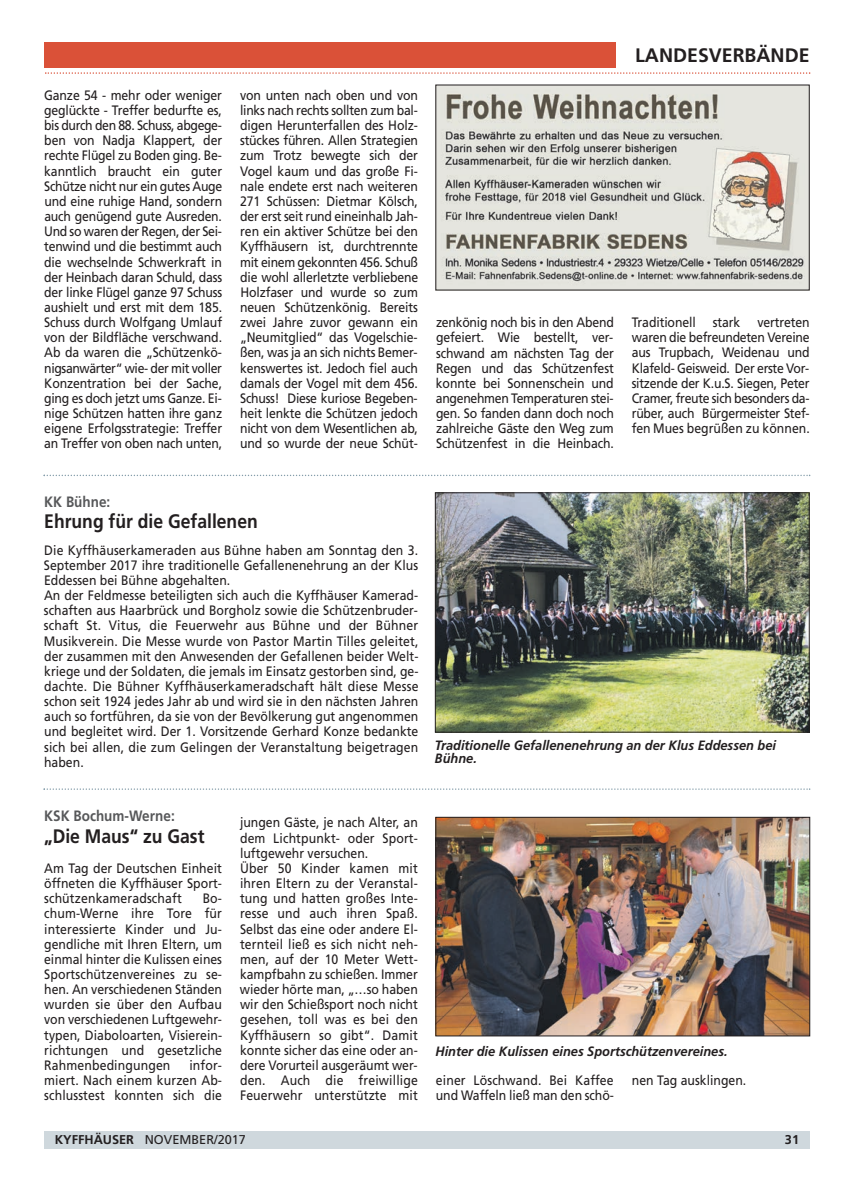
<style>
.page{position:relative;width:853px;height:1192px;background:#fff}
.page>*{position:absolute;margin:0;border:0;box-sizing:border-box;transform-origin:0 0}
.t1{font:700 19.5px "Frutiger LT Std";color:#231f20;scale:.9 1}
.t2{font:700 19.5px "Frutiger LT Std";color:#231f20}
.t3{font:700 15px "Frutiger LT Std";color:#57585a;scale:.9 1}
.t4{font:13.65px/15.1px "Frutiger LT Std";color:#231f20;text-align:justify;scale:.9 1}
.t5{font:italic 700 13.5px/13.5px "Frutiger LT Std";color:#231f20;scale:.95 1}
.t6{font:12.75px "Frutiger LT Std";color:#231f20}
.t7{font:700 12.75px "Frutiger LT Std";color:#231f20}
.s1{font-weight:700}
</style>
<div class="page">
<div style="left:44px;top:1131px;width:766px;height:17px;background:#cfd8dd"></div>
<div style="left:44px;top:42px;width:572px;height:26px;background:#da5138"></div>
<svg style="left:45px;top:72px;width:765px;height:2px"></svg>
<svg style="left:44px;top:788px;width:766px;height:1px"></svg>
<img style="left:437px;top:818px;width:371px;height:216px">
<div style="left:435px;top:816px;width:375px;height:220px;border:1px solid #231f20"></div>
<img style="left:437px;top:494px;width:371px;height:236px">
<div style="left:435px;top:492px;width:375px;height:240px;border:1px solid #231f20"></div>
<svg style="left:44px;top:474px;width:766px;height:2px"></svg>
<img style="left:437px;top:87px;width:371px;height:201px">
<p class="t4" style="left:44px;top:88px;width:199px">Ganze 54 - mehr oder weniger geglückte - Treffer bedurfte es, bis durch den 88. Schuss, abgege&shy;ben von Nadja Klappert, der rechte Flügel zu Boden ging. Be&shy;kanntlich braucht ein guter Schütze nicht nur ein gutes Auge und eine ruhige Hand, sondern auch genügend gute Ausreden.<br>Und so waren der Regen, der Sei&shy;tenwind und die bestimmt auch die wechselnde Schwerkraft in der Heinbach daran Schuld, dass der linke Flügel ganze 97 Schuss aushielt und erst mit dem 185.<br>Schuss durch Wolfgang Umlauf von der Bildfläche verschwand.<br>Ab da waren die „Schützenkö&shy;nigsanwärter“ wie- der mit voller Konzentration bei der Sache, ging es doch jetzt ums Ganze. Ei&shy;nige Schützen hatten ihre ganz eigene Erfolgsstrategie: Treffer an Treffer von oben nach unten,</p>
<p class="t4" style="left:240px;top:88px;width:199px">von unten nach oben und von links nach rechts sollten zum bal&shy;digen Herunterfallen des Holz&shy;stückes führen. Allen Strategien zum Trotz bewegte sich der Vogel kaum und das große Fi&shy;nale endete erst nach weiteren 271 Schüssen: Dietmar Kölsch, der erst seit rund eineinhalb Jah&shy;ren ein aktiver Schütze bei den Kyffhäusern ist, durchtrennte mit einem gekonnten 456. Schuß die wohl allerletzte verbliebene Holzfaser und wurde so zum neuen Schützenkönig. Bereits zwei Jahre zuvor gewann ein „Neumitglied“ das Vogelschie&shy;ßen, was ja an sich nichts Bemer&shy;kenswertes ist. Jedoch fiel auch damals der Vogel mit dem 456.<br>Schuss! Diese kuriose Begeben&shy;heit lenkte die Schützen jedoch nicht von dem Wesentlichen ab, und so wurde der neue Schüt-</p>
<h1 class="t2" style="left:635px;top:47px;width:176px">LANDESVERBÄNDE</h1>
<p class="t4" style="left:436px;top:316px;width:199px">zenkönig noch bis in den Abend gefeiert. Wie bestellt, ver&shy;schwand am nächsten Tag der Regen und das Schützenfest konnte bei Sonnenschein und angenehmen Temperaturen stei&shy;gen. So fanden dann doch noch zahlreiche Gäste den Weg zum Schützenfest in die Heinbach.</p>
<p class="t4" style="left:632px;top:316px;width:199px">Traditionell stark vertreten waren die befreundeten Vereine aus Trupbach, Weidenau und Klafeld- Geisweid. Der erste Vor&shy;sitzende der K.u.S. Siegen, Peter Cramer, freute sich besonders da&shy;rüber, auch Bürgermeister Stef&shy;fen Mues begrüßen zu können.</p>
<p class="t3" style="left:44px;top:496px;width:75px">KK Bühne:</p>
<h1 class="t1" style="left:44px;top:513px;width:239px">Ehrung für die Gefallenen</h1>
<p class="t4" style="left:44px;top:543px;width:418px;text-align:left">Die Kyffhäuserkameraden aus Bühne haben am Sonntag den 3.<br>September 2017 ihre traditionelle Gefallenenehrung an der Klus Eddessen bei Bühne abgehalten.<br>An der Feldmesse beteiligten sich auch die Kyffhäuser Kamerad&shy;schaften aus Haarbrück und Borgholz sowie die Schützenbruder&shy;schaft St. Vitus, die Feuerwehr aus Bühne und der Bühner Musikverein. Die Messe wurde von Pastor Martin Tilles geleitet, der zusammen mit den Anwesenden der Gefallenen beider Welt&shy;kriege und der Soldaten, die jemals im Einsatz gestorben sind, ge&shy;dachte. Die Bühner Kyffhäuserkameradschaft hält diese Messe schon seit 1924 jedes Jahr ab und wird sie in den nächsten Jahren auch so fortführen, da sie von der Bevölkerung gut angenommen und begleitet wird. Der 1. Vorsitzende Gerhard Konze bedankte sich bei allen, die zum Gelingen der Veranstaltung beigetragen haben.</p>
<p class="t5" style="left:435px;top:739px;width:361px">Traditionelle Gefallenenehrung an der Klus Eddessen bei<br>Bühne.</p>
<p class="t3" style="left:44px;top:810px;width:147px">KSK Bochum-Werne:</p>
<h1 class="t1" style="left:44px;top:827px;width:180px">„Die Maus“ zu Gast</h1>
<p class="t4" style="left:44px;top:861px;width:199px">Am Tag der Deutschen Einheit öffneten die Kyffhäuser Sport&shy;schützenkameradschaft</p>
<p class="t4" style="left:44px;top:891px;width:199px;text-indent:159px">Bo&shy;chum-Werne ihre Tore für interessierte Kinder und Ju&shy;gendliche mit Ihren Eltern, um einmal hinter die Kulissen eines Sportschützenvereines zu se&shy;hen. An verschiedenen Ständen wurden sie über den Aufbau von verschiedenen Luftgewehr&shy;typen, Diaboloarten, Visierein&shy;richtungen und gesetzliche Rahmenbedingungen</p>
<p class="t4" style="left:44px;top:1058px;width:199px;text-indent:145px">infor&shy;miert. Nach einem kurzen Ab&shy;schlusstest konnten sich die</p>
<p class="t4" style="left:240px;top:816px;width:199px;text-align:left">jungen Gäste, je nach Alter, an dem Lichtpunkt- oder Sport&shy;luftgewehr versuchen.<br>Über 50 Kinder kamen mit ihren Eltern zu der Veranstal&shy;tung und hatten großes Inte&shy;resse und auch ihren Spaß.<br>Selbst das eine oder andere El&shy;ternteil ließ es sich nicht neh&shy;men, auf der 10 Meter Wett&shy;kampfbahn zu schießen. Immer wieder hörte man, „…so haben wir den Schießsport noch nicht gesehen, toll was es bei den<br>Kyffhäusern so gibt“. Damit konnte sicher das eine oder an&shy;dere Vorurteil ausgeräumt wer&shy;den. Auch die freiwillige<br>Feuerwehr unterstützte mit</p>
<p class="t5" style="left:435px;top:1045px;width:309px">Hinter die Kulissen eines Sportschützenvereines.</p>
<p class="t4" style="left:436px;top:1073px;width:199px">einer Löschwand. Bei Kaffee und Waffeln ließ man den schö-</p>
<p class="t4" style="left:632px;top:1073px;width:129px">nen Tag ausklingen.</p>
<p class="t6" style="left:55px;top:1134px;width:193px"><span class="s1">KYFFHÄUSER</span> NOVEMBER/2017</p>
<p class="t7" style="left:785px;top:1134px;width:16px">31</p>
</div>
